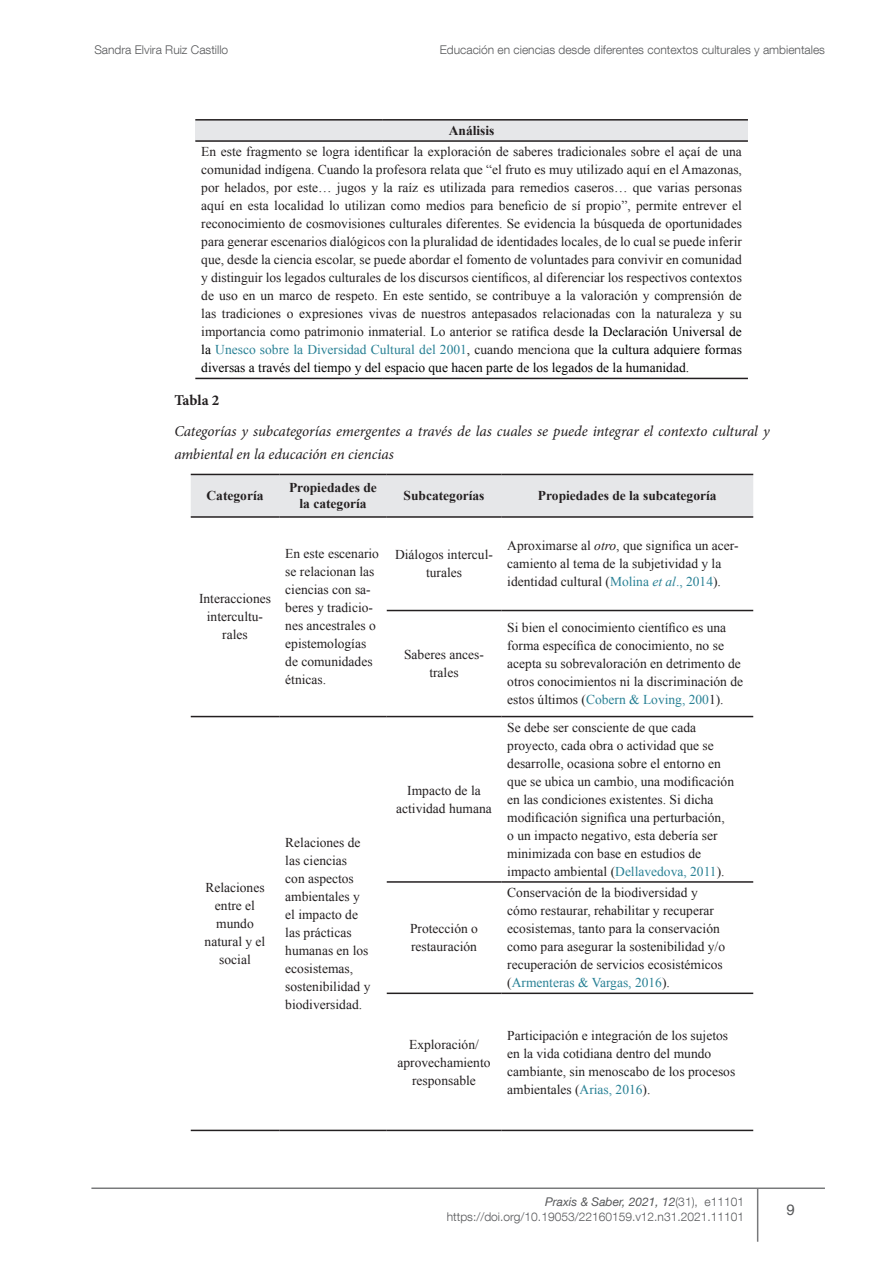
<style>
.page{position:relative;width:893px;height:1263px;background:#fff}
.page>*{position:absolute;margin:0;border:0;box-sizing:border-box;transform-origin:0 0}
.t1{font:italic 15px/22.5px "Minion Pro";letter-spacing:-.005em;color:#231f20}
.t2{font:700 15px "Minion Pro";letter-spacing:-.005em;color:#231f20}
.t3{font:15px "Helvetica World";color:#57585a}
.Normal1{font:13.5px/18px "Times New Roman";color:#231f20}
.Normal1-2{font:700 13.5px/16.2px "Times New Roman";color:#231f20;text-align:center}
.t4{font:300 12px/14.4px "Helvetica Neue LT Com";color:#57585a;text-align:right}
.s1{color:#000}
.s2{color:#298195}
.s3{font-style:italic}
.s4{font-style:italic;color:#298195}
.s5{font-weight:400;font-style:italic}
</style>
<div class="page">
<hr style="left:91px;top:1187px;width:734px;height:2px;background:#57585a">
<hr style="left:757px;top:1189px;width:1px;height:53px;background:#57585a">
<div style="left:195px;top:120px;width:553px;height:21px;background:#e6e7e9"></div>
<hr style="left:195px;top:119px;width:188px;height:2px;background:#231f20">
<hr style="left:383px;top:119px;width:365px;height:2px;background:#231f20">
<hr style="left:195px;top:140px;width:188px;height:2px;background:#231f20">
<hr style="left:383px;top:140px;width:365px;height:2px;background:#231f20">
<hr style="left:195px;top:378px;width:188px;height:1px;background:#231f20">
<hr style="left:383px;top:378px;width:365px;height:1px;background:#231f20">
<div style="left:191px;top:475px;width:562px;height:41px;background:#e6e7e9"></div>
<hr style="left:191px;top:474px;width:88px;height:1px;background:#231f20">
<hr style="left:279px;top:474px;width:108px;height:1px;background:#231f20">
<hr style="left:387px;top:474px;width:114px;height:1px;background:#231f20">
<hr style="left:501px;top:474px;width:252px;height:1px;background:#231f20">
<hr style="left:191px;top:516px;width:88px;height:2px;background:#231f20">
<hr style="left:279px;top:516px;width:108px;height:2px;background:#231f20">
<hr style="left:387px;top:516px;width:114px;height:2px;background:#231f20">
<hr style="left:501px;top:516px;width:252px;height:2px;background:#231f20">
<hr style="left:387px;top:610px;width:114px;height:1px;background:#231f20">
<hr style="left:501px;top:610px;width:252px;height:1px;background:#231f20">
<hr style="left:191px;top:716px;width:88px;height:1px;background:#231f20">
<hr style="left:279px;top:716px;width:108px;height:1px;background:#231f20">
<hr style="left:387px;top:716px;width:114px;height:1px;background:#231f20">
<hr style="left:501px;top:716px;width:252px;height:1px;background:#231f20">
<hr style="left:387px;top:881px;width:114px;height:2px;background:#231f20">
<hr style="left:501px;top:881px;width:252px;height:2px;background:#231f20">
<hr style="left:387px;top:992px;width:114px;height:2px;background:#231f20">
<hr style="left:501px;top:992px;width:252px;height:2px;background:#231f20">
<hr style="left:191px;top:1130px;width:88px;height:1px;background:#231f20">
<hr style="left:279px;top:1130px;width:108px;height:1px;background:#231f20">
<hr style="left:387px;top:1130px;width:114px;height:1px;background:#231f20">
<hr style="left:501px;top:1130px;width:252px;height:1px;background:#231f20">
<p class="t4" style="left:94px;top:43px;width:135px">Sandra Elvira Ruiz Castillo</p>
<p class="t4" style="left:440px;top:43px;width:387px">Educación en ciencias desde diferentes contextos culturales y ambientales</p>
<p class="Normal1-2" style="left:449px;top:122px;width:47px">Análisis</p>
<p class="Normal1" style="left:201px;top:143px;width:542px;text-align:justify">En este fragmento se logra identificar la exploración de saberes tradicionales sobre el açaí de una comunidad indígena. Cuando la profesora relata que “el fruto es muy utilizado aquí en el Amazonas, por helados, por este… jugos y la raíz es utilizada para remedios caseros… que varias personas aquí en esta localidad lo utilizan como medios para beneficio de sí propio”, permite entrever el reconocimiento de cosmovisiones culturales diferentes. Se evidencia la búsqueda de oportunidades para generar escenarios dialógicos con la pluralidad de identidades locales, de lo cual se puede inferir que, desde la ciencia escolar, se puede abordar el fomento de voluntades para convivir en comunidad y distinguir los legados culturales de los discursos científicos, al diferenciar los respectivos contextos de uso en un marco de respeto. En este sentido, se contribuye a la valoración y comprensión de las tradiciones o expresiones vivas de nuestros antepasados relacionadas con la naturaleza y su importancia como patrimonio inmaterial. Lo anterior se ratifica desde <span class="s1">la Declaración Universal de la</span> <span class="s2">Unesco sobre la Diversidad Cultural del 2001</span><span class="s1">,</span> cuando menciona que <span class="s1">la cultura adquiere formas diversas a través del tiempo y del espacio que hacen parte de los legados de la humanidad.</span></p>
<p class="t2" style="left:174px;top:389px;width:47px">Tabla 2</p>
<p class="t1" style="left:174px;top:420px;width:597px">Categorías y subcategorías emergentes a través de las cuales se puede integrar el contexto cultural y ambiental en la educación en ciencias</p>
<p class="Normal1-2" style="left:207px;top:487px;width:58px">Categoría</p>
<p class="Normal1-2" style="left:289px;top:479px;width:89px">Propiedades de la categoría</p>
<p class="Normal1-2" style="left:403px;top:487px;width:82px">Subcategorías</p>
<p class="Normal1-2" style="left:538px;top:487px;width:180px">Propiedades de la subcategoría</p>
<p class="Normal1" style="left:199px;top:590px;width:73px;text-align:center">Interacciones intercultu&shy;rales</p>
<p class="Normal1" style="left:205px;top:878px;width:62px;text-align:center">Relaciones entre el mundo natural y el social</p>
<p class="Normal1" style="left:285px;top:545px;width:95px">En este escenario se relacionan las ciencias con sa&shy;beres y tradicio&shy;nes ancestrales o epistemologías de comunidades étnicas.</p>
<p class="Normal1" style="left:395px;top:546px;width:99px;text-align:center">Diálogos intercul&shy;turales</p>
<p class="Normal1" style="left:507px;top:537px;width:233px">Aproximarse al <span class="s3">otro</span>, que significa un acer&shy;camiento al tema de la subjetividad y la identidad cultural (<span class="s2">Molina</span> <span class="s4">et al</span><span class="s2">., 2014</span>).</p>
<p class="Normal1" style="left:507px;top:618px;width:237px">Si bien el conocimiento científico es una forma específica de conocimiento, no se acepta su sobrevaloración en detrimento de otros conocimientos ni la discriminación de estos últimos (<span class="s2">Cobern &amp; Loving, 200</span>1).</p>
<p class="Normal1" style="left:404px;top:645px;width:81px;text-align:center">Saberes ances&shy;trales</p>
<p class="Normal1" style="left:285px;top:833px;width:87px">Relaciones de las ciencias<br>con aspectos ambientales y el impacto de las prácticas humanas en los ecosistemas, sostenibilidad y biodiversidad.</p>
<p class="Normal1" style="left:396px;top:781px;width:97px;text-align:center">Impacto de la actividad humana</p>
<p class="Normal1" style="left:410px;top:919px;width:69px">Protección o restauración</p>
<p class="Normal1" style="left:507px;top:718px;width:228px">Se debe ser consciente de que cada proyecto, cada obra o actividad que se desarrolle, ocasiona sobre el entorno en que se ubica un cambio, una modificación en las condiciones existentes. Si dicha modificación significa una perturbación, o un impacto negativo, esta debería ser minimizada con base en estudios de impacto ambiental (<span class="s2">Dellavedova, 2011</span>).</p>
<p class="Normal1" style="left:507px;top:883px;width:219px">Conservación de la biodiversidad y cómo restaurar, rehabilitar y recuperar ecosistemas, tanto para la conservación como para asegurar la sostenibilidad y/o recuperación de servicios ecosistémicos (<span class="s2">Armenteras &amp; Vargas, 2016</span>).</p>
<p class="Normal1" style="left:409px;top:1035px;width:71px">Exploración/</p>
<p class="Normal1" style="left:398px;top:1053px;width:94px;text-align:center">aprovechamiento responsable</p>
<p class="Normal1" style="left:507px;top:1026px;width:229px">Participación e integración de los sujetos en la vida cotidiana dentro del mundo cambiante, sin menoscabo de los procesos ambientales (<span class="s2">Arias, 2016</span>).</p>
<p class="t4" style="left:447px;top:1194px;width:299px"><span class="s5">Praxis &amp; Saber, 2021, 12</span>(31), e11101 https://doi.org/10.19053/22160159.v12.n31.2021.11101</p>
<p class="t3" style="left:787px;top:1201px;width:10px">9</p>
</div>
